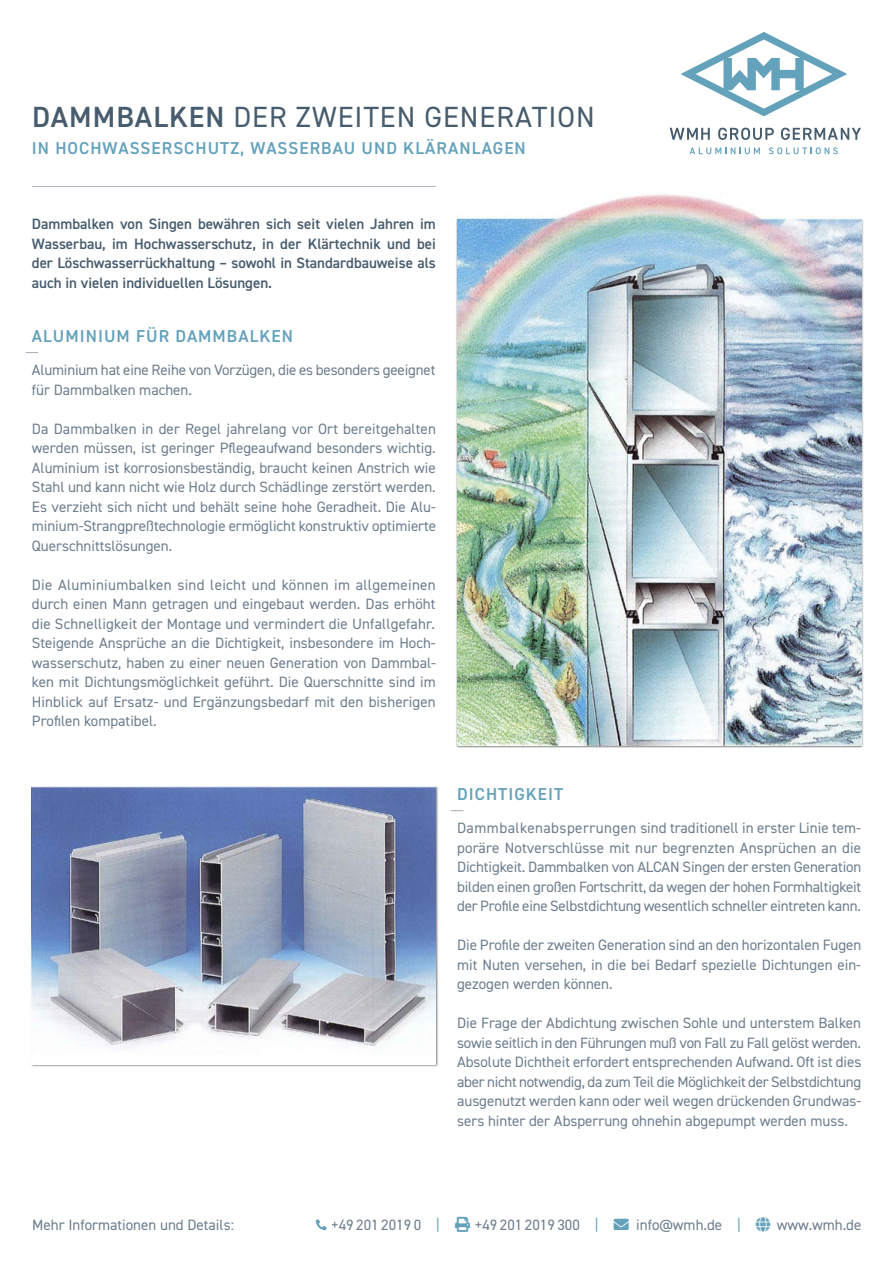
<style>
.page{position:relative;width:893px;height:1263px;background:#fff}
.page>*{position:absolute;margin:0;border:0;box-sizing:border-box;transform-origin:0 0}
.t1{font:29.25px "DIN2014";letter-spacing:.035em;color:#475c6d}
.t2{font:600 17.25px "DIN2014";letter-spacing:.06em;color:#64a1bb}
.t3{font:15px/19.5px "DIN2014";color:#6e7e8e;text-align:justify}
.t4{font:600 15px/19.5px "DIN2014";color:#475c6d;text-align:justify}
.s1{font-weight:600}
.s2{color:#64a1bb}
</style>
<div class="page">
<svg style="left:316px;top:1219px;width:11px;height:11px"></svg>
<svg style="left:689px;top:147px;width:71px;height:7px"></svg>
<svg style="left:769px;top:147px;width:69px;height:7px"></svg>
<svg style="left:670px;top:128px;width:40px;height:12px"></svg>
<svg style="left:718px;top:128px;width:56px;height:12px"></svg>
<svg style="left:781px;top:128px;width:80px;height:12px"></svg>
<svg style="left:680px;top:32px;width:167px;height:84px"></svg>
<hr style="left:32px;top:186px;width:404px;height:1px;background:#adb5c0">
<svg style="left:26px;top:352px;width:12px;height:1px"></svg>
<svg style="left:451px;top:810px;width:12px;height:1px"></svg>
<img style="left:457px;top:194px;width:404px;height:552px">
<div style="left:31px;top:786px;width:408px;height:281px;background:#000;opacity:.5"></div>
<img style="left:32px;top:787px;width:404px;height:277px">
<h1 class="t1" style="left:32px;top:99px;width:564px"><span class="s1">DAMMBALKEN</span> DER ZWEITEN GENERATION</h1>
<p class="t2" style="left:32px;top:137px;width:495px">IN HOCHWASSERSCHUTZ, WASSERBAU UND KLÄRANLAGEN</p>
<p class="t4" style="left:32px;top:214px;width:405px">Dammbalken von Singen bewähren sich seit vielen Jahren im Wasserbau, im Hochwasserschutz, in der Klärtechnik und bei der Löschwasserrückhaltung – sowohl in Standardbauweise als auch in vielen individuellen Lösungen.</p>
<p class="t2" style="left:32px;top:325px;width:262px">ALUMINIUM FÜR DAMMBALKEN</p>
<p class="t3" style="left:32px;top:360px;width:405px">Aluminium hat eine Reihe von Vorzügen, die es besonders geeignet für Dammbalken machen.</p>
<p class="t3" style="left:32px;top:418px;width:406px">Da Dammbalken in der Regel jahrelang vor Ort bereitgehalten werden müssen, ist geringer Pflegeaufwand besonders wichtig.<br>Aluminium ist korrosionsbeständig, braucht keinen Anstrich wie Stahl und kann nicht wie Holz durch Schädlinge zerstört werden.<br>Es verzieht sich nicht und behält seine hohe Geradheit. Die Alu&shy;minium-Strangpreßtechnologie ermöglicht konstruktiv optimierte Querschnittslösungen.</p>
<p class="t3" style="left:32px;top:574px;width:405px">Die Aluminiumbalken sind leicht und können im allgemeinen durch einen Mann getragen und eingebaut werden. Das erhöht die Schnelligkeit der Montage und vermindert die Unfallgefahr.<br>Steigende Ansprüche an die Dichtigkeit, insbesondere im Hoch&shy;wasserschutz, haben zu einer neuen Generation von Dammbal&shy;ken mit Dichtungsmöglichkeit geführt. Die Querschnitte sind im Hinblick auf Ersatz- und Ergänzungsbedarf mit den bisherigen Profilen kompatibel.</p>
<p class="t2" style="left:457px;top:783px;width:108px">DICHTIGKEIT</p>
<p class="t3" style="left:457px;top:818px;width:406px">Dammbalkenabsperrungen sind traditionell in erster Linie tem&shy;poräre Notverschlüsse mit nur begrenzten Ansprüchen an die Dichtigkeit. Dammbalken von ALCAN Singen der ersten Generation bilden einen großen Fortschritt, da wegen der hohen Formhaltigkeit der Profile eine Selbstdichtung wesentlich schneller eintreten kann.</p>
<p class="t3" style="left:457px;top:935px;width:406px">Die Profile der zweiten Generation sind an den horizontalen Fugen mit Nuten versehen, in die bei Bedarf spezielle Dichtungen ein&shy;gezogen werden können.</p>
<p class="t3" style="left:457px;top:1013px;width:406px">Die Frage der Abdichtung zwischen Sohle und unterstem Balken sowie seitlich in den Führungen muß von Fall zu Fall gelöst werden.<br>Absolute Dichtheit erfordert entsprechenden Aufwand. Oft ist dies aber nicht notwendig, da zum Teil die Möglichkeit der Selbstdichtung ausgenutzt werden kann oder weil wegen drückenden Grundwas&shy;sers hinter der Absperrung ohnehin abgepumpt werden muss.</p>
<p class="t3" style="left:32px;top:1215px;width:203px">Mehr Informationen und Details:</p>
<p class="t3" style="left:331px;top:1215px;width:110px">+49 201 2019 0 <span class="s2">|</span></p>
<p class="t3" style="left:475px;top:1215px;width:268px">+49 201 2019 300 <span class="s2">|</span> <span class="s2">→</span> info@wmh.de <span class="s2">|</span></p>
<p class="t3" style="left:777px;top:1215px;width:86px">www.wmh.de</p>
</div>
